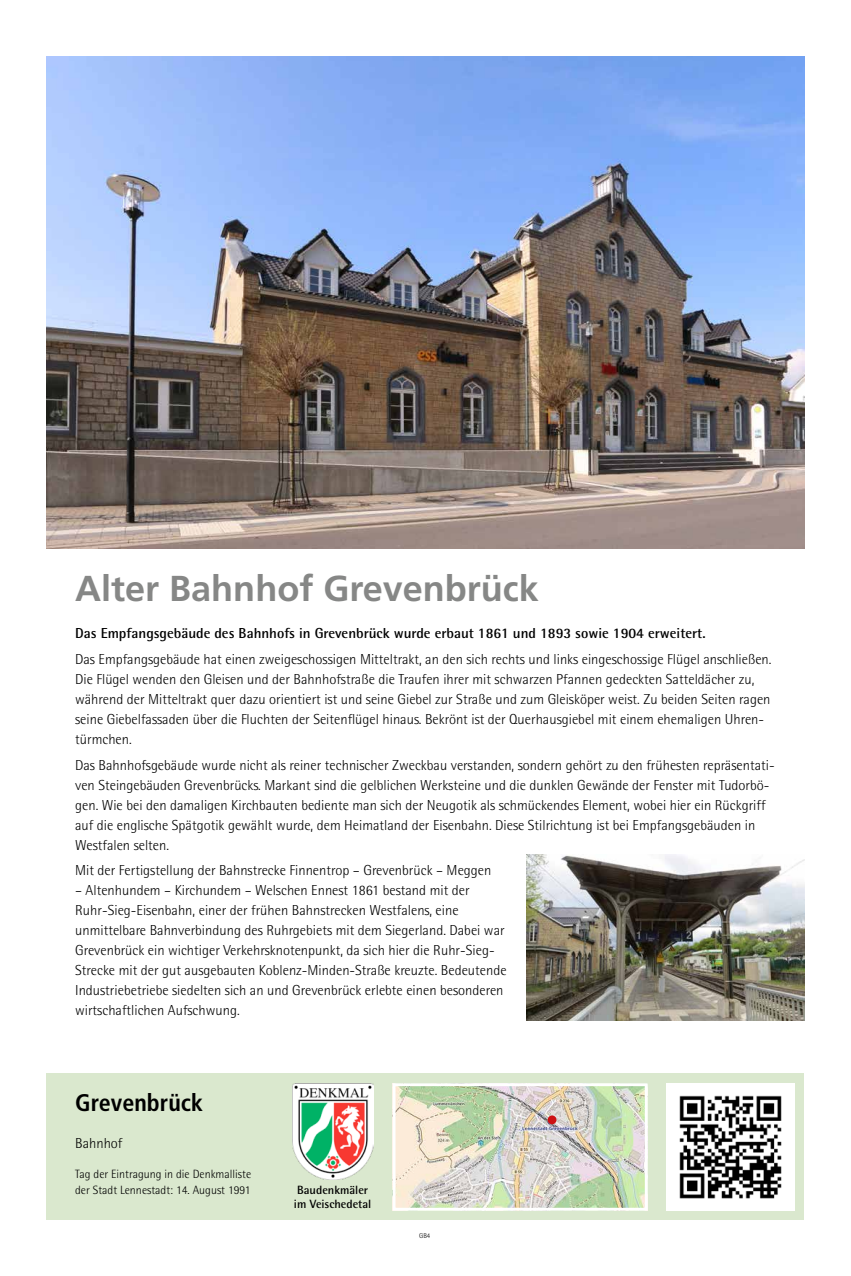
<style>
.page{position:relative;width:851px;height:1276px;background:#fff}
.page>*{position:absolute;margin:0;border:0;box-sizing:border-box;transform-origin:0 0}
.Headline{font:700 36px "Frutiger LT Std";color:#868786}
.Headline_klein{font:700 condensed 24px "Frutiger LT Std";color:#000}
.Fließtext{font:300 14.5px/20px "Rotis Semi Sans Std";color:#000}
.vorspann{font:700 14.5px "Rotis Semi Sans Std";color:#000}
.Textunten{font:300 12px/16px "Rotis Semi Sans Std";color:#000}
.t1{font:700 12px/14px "Rotis Semi Sans Std";color:#000}
.t2{font:300 7px "Rotis Semi Sans Std";color:#000}
</style>
<div class="page">
<div style="left:47px;top:1073px;width:757px;height:146px;background:#dae8ce"></div>
<img style="left:292px;top:1083px;width:81px;height:96px">
<img style="left:666px;top:1083px;width:128px;height:127px">
<img style="left:396px;top:1087px;width:247px;height:119px">
<div style="left:392px;top:1083px;width:255px;height:127px;border:3px solid #fff"></div>
<img style="left:47px;top:57px;width:757px;height:492px">
<img style="left:526px;top:854px;width:278px;height:166px">
<div style="left:547px;top:1115px;width:9px;height:9px;background:#cd1013;border-radius:50%"></div>
<p class="Headline" style="left:75px;top:567px;width:465px">Alter Bahnhof Grevenbrück</p>
<p class="vorspann" style="left:75px;top:624px;width:632px">Das Empfangsgebäude des Bahnhofs in Grevenbrück wurde erbaut 1861 und 1893 sowie 1904 erweitert.</p>
<p class="Fließtext" style="left:75px;top:649px;width:697px">Das Empfangsgebäude hat einen zweigeschossigen Mitteltrakt, an den sich rechts und links eingeschossige Flügel anschließen.<br>Die Flügel wenden den Gleisen und der Bahnhofstraße die Traufen ihrer mit schwarzen Pfannen gedeckten Satteldächer zu, während der Mitteltrakt quer dazu orientiert ist und seine Giebel zur Straße und zum Gleisköper weist. Zu beiden Seiten ragen seine Giebelfassaden über die Fluchten der Seitenflügel hinaus. Bekrönt ist der Querhausgiebel mit einem ehemaligen Uhren&shy;türmchen.</p>
<p class="Fließtext" style="left:75px;top:754px;width:701px">Das Bahnhofsgebäude wurde nicht als reiner technischer Zweckbau verstanden, sondern gehört zu den frühesten repräsentati&shy;ven Steingebäuden Grevenbrücks. Markant sind die gelblichen Werksteine und die dunklen Gewände der Fenster mit Tudorbö&shy;gen. Wie bei den damaligen Kirchbauten bediente man sich der Neugotik als schmückendes Element, wobei hier ein Rückgriff auf die englische Spätgotik gewählt wurde, dem Heimatland der Eisenbahn. Diese Stilrichtung ist bei Empfangsgebäuden in Westfalen selten.</p>
<p class="Fließtext" style="left:75px;top:860px;width:417px">Mit der Fertigstellung der Bahnstrecke Finnentrop – Grevenbrück – Meggen</p>
<p class="Fließtext" style="left:75px;top:880px;width:433px">– Altenhundem – Kirchundem – Welschen Ennest 1861 bestand mit der Ruhr-Sieg-Eisenbahn, einer der frühen Bahnstrecken Westfalens, eine unmittelbare Bahnverbindung des Ruhrgebiets mit dem Siegerland. Dabei war Grevenbrück ein wichtiger Verkehrsknotenpunkt, da sich hier die Ruhr-Sieg-Strecke mit der gut ausgebauten Koblenz-Minden-Straße kreuzte. Bedeutende Industriebetriebe siedelten sich an und Grevenbrück erlebte einen besonderen wirtschaftlichen Aufschwung.</p>
<p class="Headline_klein" style="left:75px;top:1088px;width:129px">Grevenbrück</p>
<p class="Fließtext" style="left:75px;top:1133px;width:49px">Bahnhof</p>
<p class="Textunten" style="left:75px;top:1166px;width:177px">Tag der Eintragung in die Denkmalliste der Stadt Lennestadt: 14. August 1991</p>
<p class="t1" style="left:294px;top:1182px;width:79px">Baudenkmäler im Veischedetal</p>
<p class="t2" style="left:419px;top:1232px;width:13px">GB4</p>
</div>
